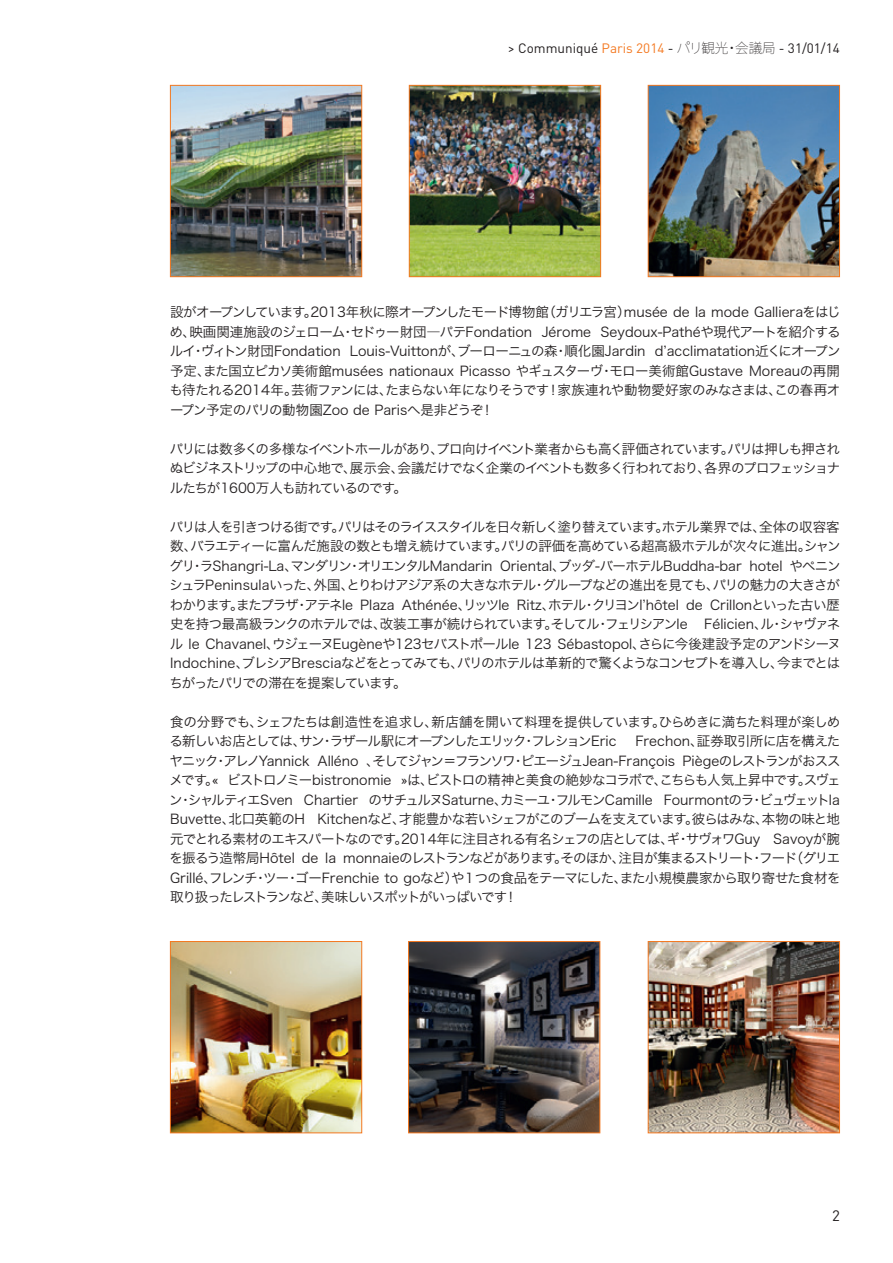
<style>
.page{position:relative;width:893px;height:1263px;background:#fff}
.page>*{position:absolute;margin:0;border:0;box-sizing:border-box;transform-origin:0 0}
.t1{font:15px "DIN Pro";color:#231f20}
.t2{font:13.5px/19.5px "Hira Kaku Pro W3";letter-spacing:-.065em;color:#231f20;text-align:justify}
.t3{font:13.5px "DIN Pro";color:#231f20}
.s1{color:#f47921}
.s2{font-family:"Koz Go Pr 6 N";font-weight:200}
</style>
<div class="page">
<img style="left:172px;top:87px;width:188px;height:188px">
<div style="left:170px;top:85px;width:192px;height:192px;border:1px solid #f47921"></div>
<img style="left:411px;top:87px;width:188px;height:188px">
<div style="left:409px;top:85px;width:192px;height:192px;border:1px solid #f47921"></div>
<img style="left:650px;top:87px;width:188px;height:188px">
<div style="left:648px;top:85px;width:192px;height:192px;border:1px solid #f47921"></div>
<img style="left:172px;top:943px;width:188px;height:188px">
<div style="left:170px;top:941px;width:192px;height:192px;border:1px solid #f47921"></div>
<img style="left:410px;top:943px;width:188px;height:188px">
<div style="left:408px;top:941px;width:192px;height:192px;border:1px solid #f47921"></div>
<img style="left:650px;top:943px;width:188px;height:188px">
<div style="left:648px;top:941px;width:192px;height:192px;border:1px solid #f47921"></div>
<p class="t3" style="left:508px;top:37px;width:334px">&gt; Communiqué <span class="s1">Paris 2014</span> - <span class="s2">パリ観光・会議局</span> - 31/01/14</p>
<p class="t2" style="left:169px;top:302px;width:673px">設がオープンしています。2013年秋に際オープンしたモード博物館（ガリエラ宮）musée de la mode Gallieraをはじめ、映画関連施設のジェローム・セドゥー財団―パテFondation Jérome Seydoux-Pathéや現代アートを紹介するルイ・ヴィトン財団Fondation Louis-Vuittonが、ブーローニュの森・順化園Jardin d’acclimatation近くにオープン予定、また国立ピカソ美術館musées nationaux Picasso やギュスターヴ・モロー美術館Gustave Moreauの再開も待たれる2014年。芸術ファンには、たまらない年になりそうです！家族連れや動物愛好家のみなさまは、この春再オープン予定のパリの動物園Zoo de Parisへ是非どうぞ！　</p>
<p class="t2" style="left:170px;top:438px;width:672px">パリには数多くの多様なイベントホールがあり、プロ向けイベント業者からも高く評価されています。パリは押しも押されぬビジネストリップの中心地で、展示会、会議だけでなく企業のイベントも数多く行われており、各界のプロフェッショナルたちが1600万人も訪れているのです。</p>
<p class="t2" style="left:169px;top:516px;width:673px">パリは人を引きつける街です。パリはそのライススタイルを日々新しく塗り替えています。ホテル業界では、全体の収容客数、バラエティーに富んだ施設の数とも増え続けています。パリの評価を高めている超高級ホテルが次々に進出。シャングリ・ラShangri-La、マンダリン・オリエンタルMandarin Oriental、ブッダ-バーホテルBuddha-bar hotel やペニンシュラPeninsulaいった、外国、とりわけアジア系の大きなホテル・グループなどの進出を見ても、パリの魅力の大きさがわかります。またプラザ・アテネle Plaza Athénée、リッツle Ritz、ホテル・クリヨンl’hôtel de Crillonといった古い歴史を持つ最高級ランクのホテルでは、改装工事が続けられています。そしてル・フェリシアンle Félicien、ル・シャヴァネル le Chavanel、ウジェーヌEugèneや123セバストポールle 123 Sébastopol、さらに今後建設予定のアンドシーヌIndochine、ブレシアBresciaなどをとってみても、パリのホテルは革新的で驚くようなコンセプトを導入し、今までとはちがったパリでの滞在を提案しています。</p>
<p class="t2" style="left:169px;top:711px;width:672px">食の分野でも、シェフたちは創造性を追求し、新店舗を開いて料理を提供しています。ひらめきに満ちた料理が楽しめる新しいお店としては、サン・ラザール駅にオープンしたエリック・フレションEric</p>
<p class="t2" style="left:169px;top:731px;width:673px;text-indent:466px">Frechon、証券取引所に店を構えたヤニック・アレノYannick Alléno 、そしてジャン＝フランソワ・ピエージュJean-François Piègeのレストランがおススメです。« ビストロノミーbistronomie »は、ビストロの精神と美食の絶妙なコラボで、こちらも人気上昇中です。スヴェン・シャルティエSven Chartier のサチュルヌSaturne、カミーユ・フルモンCamille Fourmontのラ・ビュヴェットla Buvette、北口英範のH Kitchenなど、才能豊かな若いシェフがこのブームを支えています。彼らはみな、本物の味と地元でとれる素材のエキスパートなのです。2014年に注目される有名シェフの店としては、ギ・サヴォワGuy Savoyが腕を振るう造幣局Hôtel de la monnaieのレストランなどがあります。そのほか、注目が集まるストリート・フード（グリエGrillé、フレンチ・ツー・ゴーFrenchie to goなど）や１つの食品をテーマにした、また小規模農家から取り寄せた食材を取り扱ったレストランなど、美味しいスポットがいっぱいです！</p>
<p class="t1" style="left:832px;top:1204px;width:9px">2</p>
</div>
